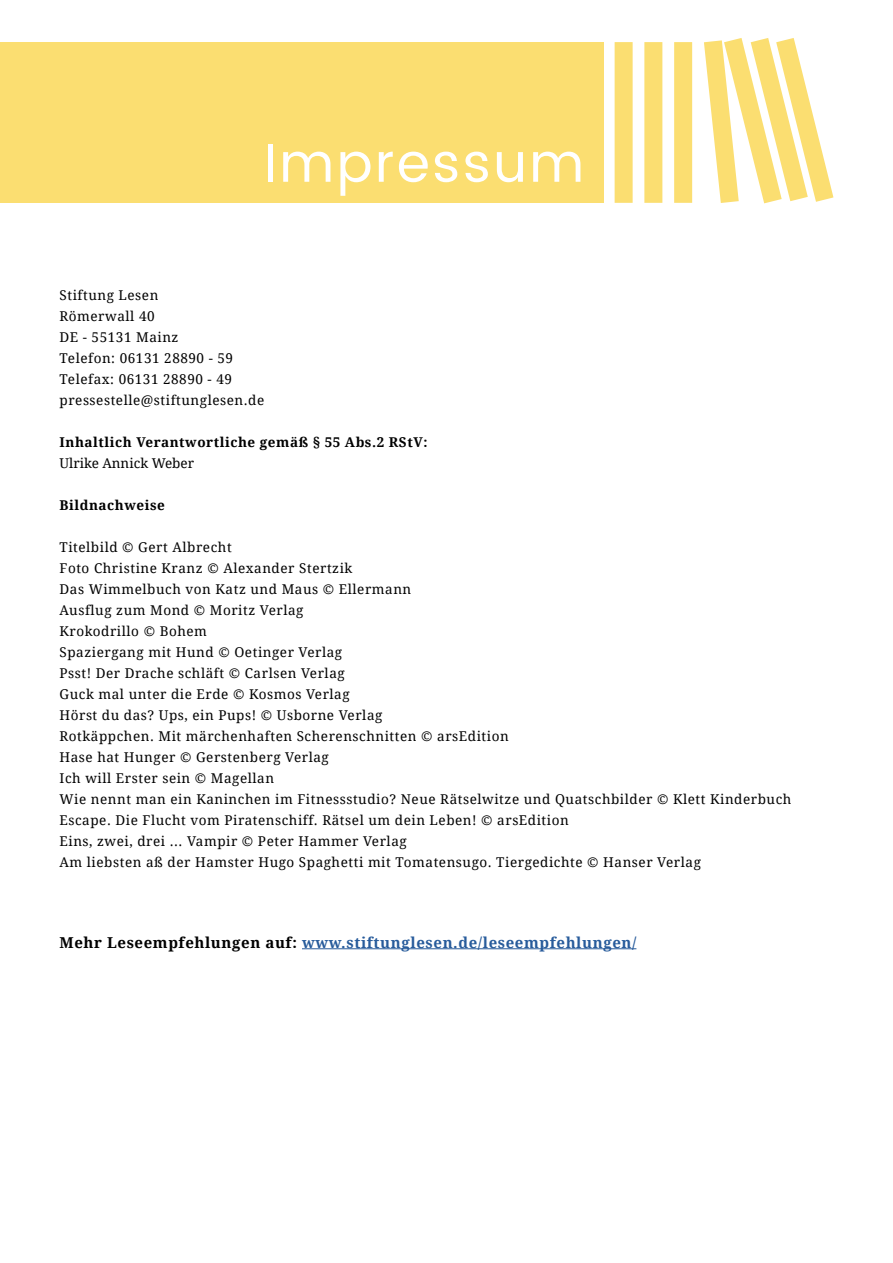
<style>
.page{position:relative;width:893px;height:1263px;background:#fff}
.page>*{position:absolute;margin:0;border:0;box-sizing:border-box;transform-origin:0 0}
.t1{font:54px "Poppins DE";letter-spacing:.04em;color:#fff}
.t2{font:700 15px "Droid Serif";letter-spacing:.04em;color:#275b9b}
.t3{font:13.5px/21px "Droid Serif";letter-spacing:.04em;color:#000}
.t4{font:700 13.5px "Droid Serif";letter-spacing:.04em;color:#000}
.t5{font:13.5px "Droid Serif";color:#000}
.s1{color:#000}
</style>
<div class="page">
<hr style="left:302px;top:948px;width:334px;height:1px;background:#275b9b">
<div style="left:0;top:43px;width:603px;height:160px;background:#fbde71"></div>
<div style="left:644px;top:42px;width:18px;height:161px;background:#fbde71"></div>
<div style="left:615px;top:42px;width:18px;height:161px;background:#fbde71"></div>
<svg style="left:704px;top:38px;width:130px;height:166px"></svg>
<div style="left:674px;top:42px;width:18px;height:161px;background:#fbde71"></div>
<h1 class="t1" style="left:264px;top:124px;width:322px">Impressum</h1>
<p class="t3" style="left:60px;top:284px;width:206px">Stiftung Lesen<br>Römerwall 40<br>DE - 55131 Mainz<br>Telefon: 06131 28890 - 59<br>Telefax: 06131 28890 - 49 pressestelle@stiftunglesen.de</p>
<p class="t4" style="left:60px;top:432px;width:369px">Inhaltlich Verantwortliche gemäß § 55 Abs.2 RStV:</p>
<p class="t5" style="left:60px;top:453px;width:136px">Ulrike Annick Weber</p>
<p class="t4" style="left:60px;top:495px;width:107px">Bildnachweise</p>
<p class="t3" style="left:60px;top:536px;width:733px">Titelbild © Gert Albrecht<br>Foto Christine Kranz © Alexander Stertzik<br>Das Wimmelbuch von Katz und Maus © Ellermann<br>Ausflug zum Mond © Moritz Verlag<br>Krokodrillo © Bohem<br>Spaziergang mit Hund © Oetinger Verlag<br>Psst! Der Drache schläft © Carlsen Verlag<br>Guck mal unter die Erde © Kosmos Verlag<br>Hörst du das? Ups, ein Pups! © Usborne Verlag<br>Rotkäppchen. Mit märchenhaften Scherenschnitten © arsEdition<br>Hase hat Hunger © Gerstenberg Verlag<br>Ich will Erster sein © Magellan<br>Wie nennt man ein Kaninchen im Fitnessstudio? Neue Rätselwitze und Quatschbilder © Klett Kinderbuch Escape. Die Flucht vom Piratenschiff. Rätsel um dein Leben! © arsEdition<br>Eins, zwei, drei ... Vampir © Peter Hammer Verlag<br>Am liebsten aß der Hamster Hugo Spaghetti mit Tomatensugo. Tiergedichte © Hanser Verlag</p>
<p class="t2" style="left:60px;top:932px;width:578px"><span class="s1">Mehr Leseempfehlungen auf:</span> www.stiftunglesen.de/leseempfehlungen/</p>
</div>
